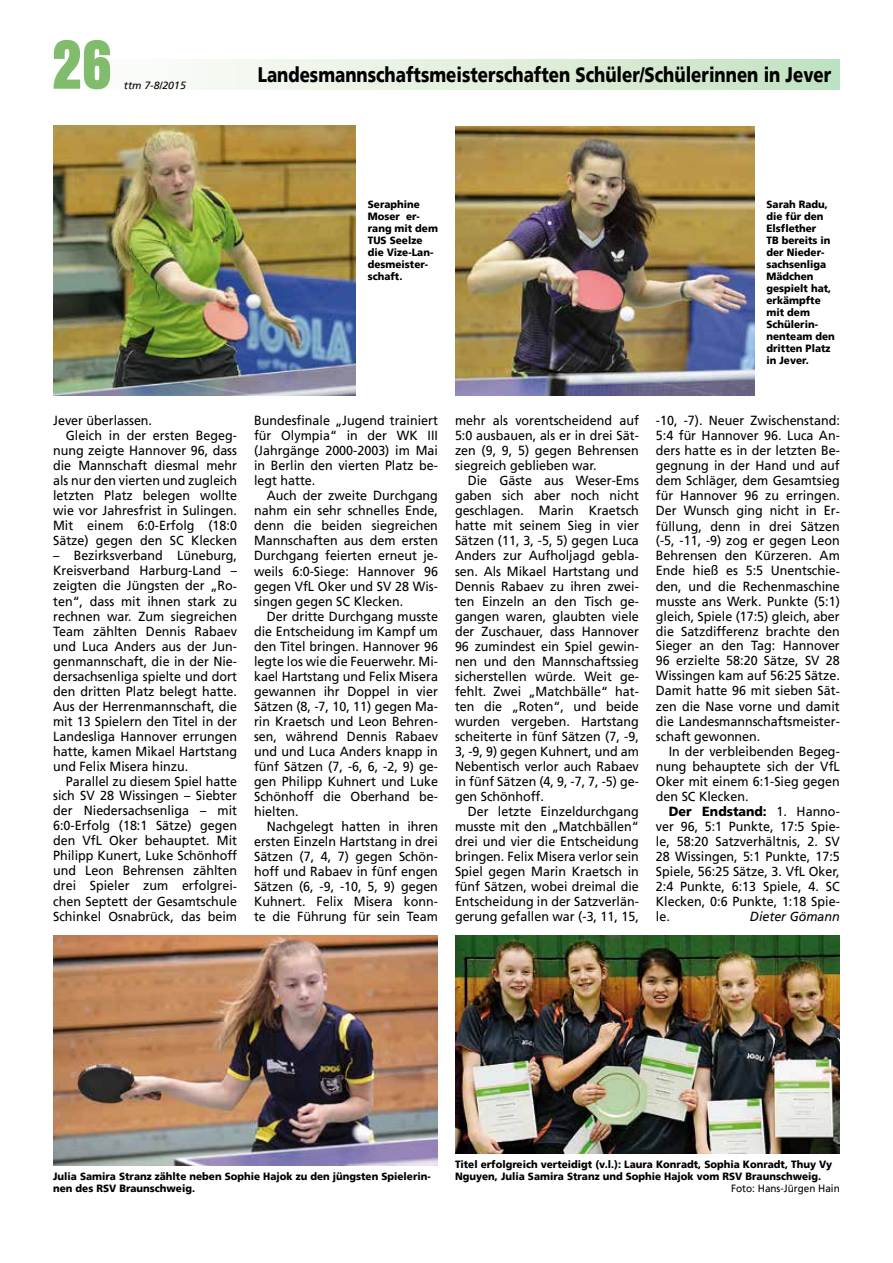
<style>
.page{position:relative;width:893px;height:1263px;background:#fff}
.page>*{position:absolute;margin:0;border:0;box-sizing:border-box;transform-origin:0 0}
.t1{font:700 condensed 72px "Aurora BT";color:#80bc6c}
.t2{font:900 21px "Frutiger";color:#000;scale:.8 1}
.t3{font:13.2px/15px "Frutiger";color:#000;text-align:justify;scale:.95 1}
.t4{font:italic 13.2px "Frutiger";color:#000;scale:.95 1}
.t5{font:900 10.5px/12px "Frutiger";color:#000;scale:.95 1}
.t6{font:10.5px "Frutiger";color:#000;scale:.95 1}
.t7{font:italic 10.5px "Frutiger";color:#000}
.s1{font-weight:900}
</style>
<div class="page">
<div style="left:53px;top:60px;width:787px;height:29px;background:linear-gradient(to right,#fff,#c4e2c0)"></div>
<img style="left:53px;top:125px;width:302px;height:270px">
<img style="left:455px;top:126px;width:300px;height:269px">
<img style="left:53px;top:935px;width:385px;height:230px">
<img style="left:455px;top:935px;width:385px;height:219px">
<h1 class="t1" style="left:53px;top:23px;width:61px">26</h1>
<p class="t7" style="left:124px;top:79px;width:63px">ttm 7-8/2015</p>
<h2 class="t2" style="left:258px;top:62px;width:719px">Landesmannschaftsmeisterschaften Schüler/Schülerinnen in Jever</h2>
<p class="t5" style="left:368px;top:199px;width:75px">Seraphine<br>Moser er&shy;rang mit dem<br>TUS Seelze die Vize-Lan&shy;desmeister&shy;schaft.</p>
<p class="t5" style="left:766px;top:199px;width:74px">Sarah Radu, die für den<br>Elsflether<br>TB bereits in der Nieder&shy;sachsenliga<br>Mädchen gespielt hat, erkämpfte mit dem<br>Schülerin&shy;nenteam den dritten Platz in Jever.</p>
<p class="t3" style="left:53px;top:413px;width:106px">Jever überlassen.</p>
<p class="t3" style="left:66px;top:428px;width:182px">Gleich in der ersten Begeg-</p>
<p class="t3" style="left:53px;top:443px;width:195px">nung zeigte Hannover 96, dass</p>
<p class="t3" style="left:53px;top:458px;width:195px">die Mannschaft diesmal mehr</p>
<p class="t3" style="left:53px;top:473px;width:195px">als nur den vierten und zugleich</p>
<p class="t3" style="left:53px;top:488px;width:195px">letzten Platz belegen wollte</p>
<p class="t3" style="left:53px;top:503px;width:195px">wie vor Jahresfrist in Sulingen.</p>
<p class="t3" style="left:53px;top:518px;width:195px">Mit einem 6:0-Erfolg (18:0</p>
<p class="t3" style="left:53px;top:533px;width:195px">Sätze) gegen den SC Klecken</p>
<p class="t3" style="left:53px;top:548px;width:195px">– Bezirksverband Lüneburg, Kreisverband Harburg-Land – zeigten die Jüngsten der „Ro&shy;ten“, dass mit ihnen stark zu rechnen war. Zum siegreichen Team zählten Dennis Rabaev und Luca Anders aus der Jun&shy;genmannschaft, die in der Nie&shy;dersachsenliga spielte und dort den dritten Platz belegt hatte.<br>Aus der Herrenmannschaft, die mit 13 Spielern den Titel in der Landesliga Hannover errungen hatte, kamen Mikael Hartstang und Felix Misera hinzu.</p>
<p class="t3" style="left:53px;top:773px;width:195px;text-indent:13px">Parallel zu diesem Spiel hatte sich SV 28 Wissingen – Siebter der Niedersachsenliga – mit 6:0-Erfolg (18:1 Sätze) gegen den VfL Oker behauptet. Mit Philipp Kunert, Luke Schönhoff und Leon Behrensen zählten drei Spieler zum erfolgrei&shy;chen Septett der Gesamtschule Schinkel Osnabrück, das beim</p>
<p class="t3" style="left:254px;top:413px;width:195px">Bundesfinale „Jugend trainiert für Olympia“ in der WK III (Jahrgänge 2000-2003) im Mai in Berlin den vierten Platz be&shy;legt hatte.</p>
<p class="t3" style="left:254px;top:488px;width:195px;text-indent:13px">Auch der zweite Durchgang nahm ein sehr schnelles Ende, denn die beiden siegreichen Mannschaften aus dem ersten Durchgang feierten erneut je&shy;weils 6:0-Siege: Hannover 96 gegen VfL Oker und SV 28 Wis&shy;singen gegen SC Klecken.</p>
<p class="t3" style="left:254px;top:608px;width:195px;text-indent:13px">Der dritte Durchgang musste die Entscheidung im Kampf um den Titel bringen. Hannover 96 legte los wie die Feuerwehr. Mi&shy;kael Hartstang und Felix Misera gewannen ihr Doppel in vier Sätzen (8, -7, 10, 11) gegen Ma&shy;rin Kraetsch und Leon Behren&shy;sen, während Dennis Rabaev und und Luca Anders knapp in fünf Sätzen (7, -6, 6, -2, 9) ge&shy;gen Philipp Kuhnert und Luke Schönhoff die Oberhand be&shy;hielten.</p>
<p class="t3" style="left:254px;top:818px;width:195px;text-indent:13px">Nachgelegt hatten in ihren ersten Einzeln Hartstang in drei Sätzen (7, 4, 7) gegen Schön&shy;hoff und Rabaev in fünf engen Sätzen (6, -9, -10, 5, 9) gegen Kuhnert. Felix Misera konn&shy;te die Führung für sein Team</p>
<p class="t3" style="left:455px;top:413px;width:195px">mehr als vorentscheidend auf 5:0 ausbauen, als er in drei Sät&shy;zen (9, 9, 5) gegen Behrensen siegreich geblieben war.</p>
<p class="t3" style="left:455px;top:473px;width:195px;text-indent:13px">Die Gäste aus Weser-Ems gaben sich aber noch nicht geschlagen. Marin Kraetsch hatte mit seinem Sieg in vier Sätzen (11, 3, -5, 5) gegen Luca Anders zur Aufholjagd gebla&shy;sen. Als Mikael Hartstang und Dennis Rabaev zu ihren zwei&shy;ten Einzeln an den Tisch ge&shy;gangen waren, glaubten viele der Zuschauer, dass Hannover 96 zumindest ein Spiel gewin&shy;nen und den Mannschaftssieg sicherstellen würde. Weit ge&shy;fehlt. Zwei „Matchbälle“ hat&shy;ten die „Roten“, und beide wurden vergeben. Hartstang scheiterte in fünf Sätzen (7, -9, 3, -9, 9) gegen Kuhnert, und am Nebentisch verlor auch Rabaev in fünf Sätzen (4, 9, -7, 7, -5) ge&shy;gen Schönhoff.</p>
<p class="t3" style="left:455px;top:803px;width:195px;text-indent:13px">Der letzte Einzeldurchgang musste mit den „Matchbällen“ drei und vier die Entscheidung bringen. Felix Misera verlor sein Spiel gegen Marin Kraetsch in fünf Sätzen, wobei dreimal die Entscheidung in der Satzverlän&shy;gerung gefallen war (-3, 11, 15,</p>
<p class="t3" style="left:656px;top:413px;width:195px">-10, -7). Neuer Zwischenstand:<br>5:4 für Hannover 96. Luca An&shy;ders hatte es in der letzten Be&shy;gegnung in der Hand und auf dem Schläger, dem Gesamtsieg für Hannover 96 zu erringen.<br>Der Wunsch ging nicht in Er&shy;füllung, denn in drei Sätzen (-5, -11, -9) zog er gegen Leon Behrensen den Kürzeren. Am Ende hieß es 5:5 Unentschie&shy;den, und die Rechenmaschine musste ans Werk. Punkte (5:1) gleich, Spiele (17:5) gleich, aber die Satzdifferenz brachte den Sieger an den Tag: Hannover 96 erzielte 58:20 Sätze, SV 28<br>Wissingen kam auf 56:25 Sätze.<br>Damit hatte 96 mit sieben Sät&shy;zen die Nase vorne und damit die Landesmannschaftsmeister&shy;schaft gewonnen.</p>
<p class="t3" style="left:656px;top:743px;width:195px;text-indent:13px">In der verbleibenden Begeg&shy;nung behauptete sich der VfL Oker mit einem 6:1-Sieg gegen den SC Klecken.</p>
<p class="t3" style="left:656px;top:803px;width:195px;text-indent:13px"><span class="s1">Der Endstand:</span> 1. Hanno&shy;ver 96, 5:1 Punkte, 17:5 Spie&shy;le, 58:20 Satzverhältnis, 2. SV 28 Wissingen, 5:1 Punkte, 17:5<br>Spiele, 56:25 Sätze, 3. VfL Oker, 2:4 Punkte, 6:13 Spiele, 4. SC Klecken, 0:6 Punkte, 1:18 Spie&shy;le.</p>
<p class="t4" style="left:750px;top:908px;width:96px">Dieter Gömann</p>
<p class="t5" style="left:53px;top:1170px;width:399px">Julia Samira Stranz zählte neben Sophie Hajok zu den jüngsten Spielerin&shy;nen des RSV Braunschweig.</p>
<p class="t5" style="left:455px;top:1158px;width:398px">Titel erfolgreich verteidigt (v.l.): Laura Konradt, Sophia Konradt, Thuy Vy<br>Nguyen, Julia Samira Stranz und Sophie Hajok vom RSV Braunschweig.</p>
<p class="t6" style="left:731px;top:1182px;width:116px">Foto: Hans-Jürgen Hain</p>
</div>
